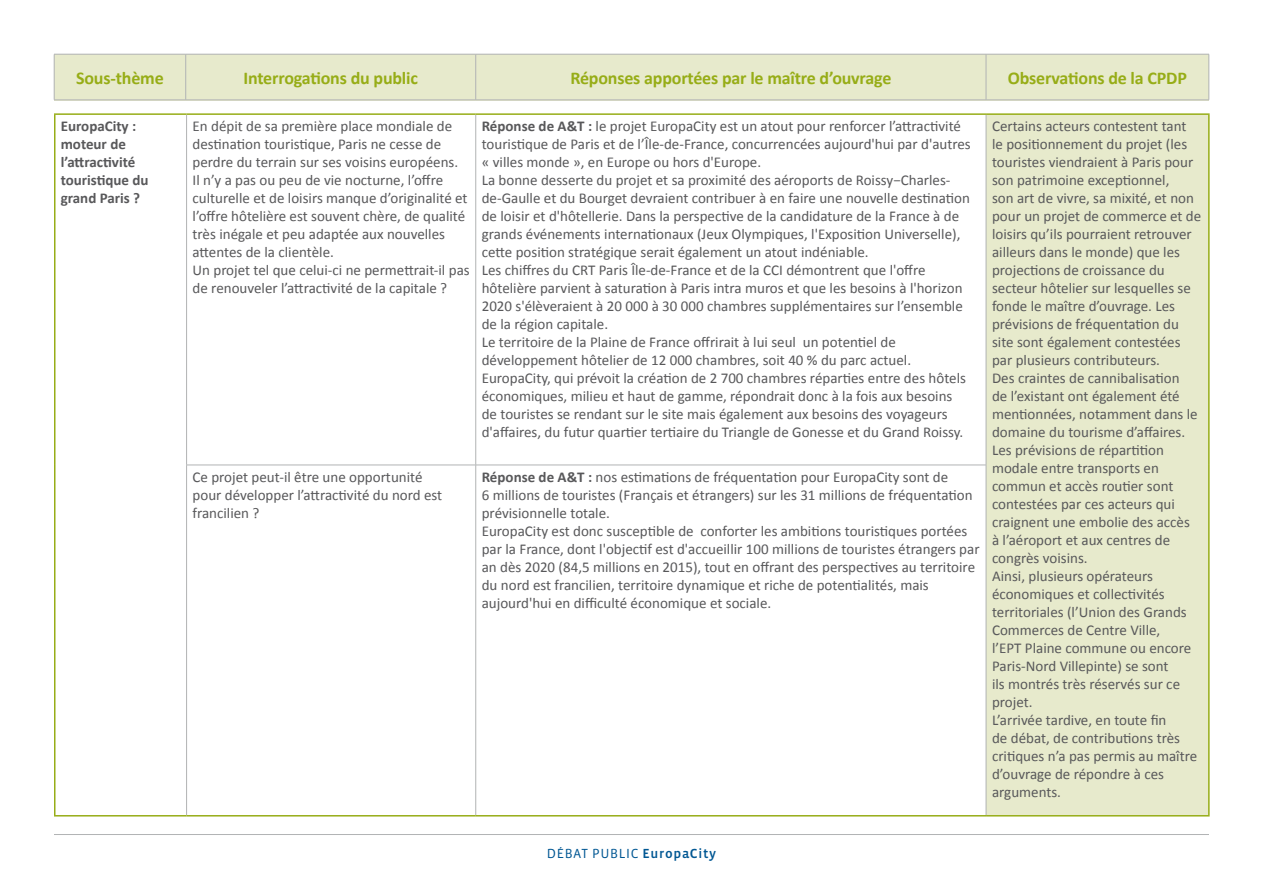
<style>
.page{position:relative;width:1263px;height:893px;background:#fff}
.page>*{position:absolute;margin:0;border:0;box-sizing:border-box;transform-origin:0 0}
.t1{font:700 18px "Calibri";letter-spacing:-.01em;color:#97ad17}
.t2{font:15px/18px "Calibri";color:#58585a}
.t3{font:700 15px/18px "Calibri";color:#58585a}
.t4{font:13.5px "Vista Sans OT";letter-spacing:.05em;color:#005793}
.s1{font-weight:700}
.s2{font-weight:500}
</style>
<div class="page">
<hr style="left:54px;top:834px;width:1155px;height:1px;background:#b1b3b4">
<div style="left:986px;top:114px;width:223px;height:702px;background:#e7eacc"></div>
<hr style="left:186px;top:465px;width:290px;height:1px;background:#b1b3b4">
<hr style="left:186px;top:465px;width:1px;height:350px;background:#b1b3b4">
<hr style="left:476px;top:465px;width:510px;height:1px;background:#b1b3b4">
<hr style="left:475px;top:465px;width:1px;height:350px;background:#b1b3b4">
<hr style="left:986px;top:465px;width:1px;height:350px;background:#b1b3b4">
<hr style="left:187px;top:815px;width:289px;height:1px;background:#97ad17">
<hr style="left:476px;top:815px;width:510px;height:1px;background:#97ad17">
<hr style="left:54px;top:113px;width:133px;height:2px;background:#97ad17">
<hr style="left:986px;top:113px;width:223px;height:2px;background:#97ad17">
<hr style="left:476px;top:113px;width:510px;height:2px;background:#97ad17">
<hr style="left:54px;top:115px;width:2px;height:350px;background:#97ad17">
<hr style="left:187px;top:113px;width:289px;height:2px;background:#97ad17">
<hr style="left:1208px;top:115px;width:1px;height:350px;background:#97ad17">
<hr style="left:54px;top:465px;width:2px;height:350px;background:#97ad17">
<hr style="left:1208px;top:465px;width:1px;height:350px;background:#97ad17">
<hr style="left:186px;top:115px;width:1px;height:350px;background:#b1b3b4">
<hr style="left:475px;top:115px;width:1px;height:350px;background:#b1b3b4">
<hr style="left:986px;top:115px;width:1px;height:350px;background:#b1b3b4">
<hr style="left:54px;top:815px;width:133px;height:1px;background:#97ad17">
<hr style="left:986px;top:815px;width:223px;height:1px;background:#97ad17">
<div style="left:54px;top:54px;width:1155px;height:46px;background:#e7eacc"></div>
<hr style="left:54px;top:54px;width:132px;height:1px;background:#b1b3b4">
<hr style="left:54px;top:54px;width:1px;height:46px;background:#b1b3b4">
<hr style="left:186px;top:54px;width:290px;height:1px;background:#b1b3b4">
<hr style="left:185px;top:54px;width:1px;height:46px;background:#b1b3b4">
<hr style="left:476px;top:54px;width:510px;height:1px;background:#b1b3b4">
<hr style="left:475px;top:54px;width:1px;height:46px;background:#b1b3b4">
<hr style="left:986px;top:54px;width:223px;height:1px;background:#b1b3b4">
<hr style="left:986px;top:54px;width:1px;height:46px;background:#b1b3b4">
<hr style="left:1208px;top:54px;width:1px;height:46px;background:#b1b3b4">
<hr style="left:54px;top:100px;width:132px;height:1px;background:#b1b3b4">
<hr style="left:186px;top:100px;width:290px;height:1px;background:#b1b3b4">
<hr style="left:476px;top:100px;width:510px;height:1px;background:#b1b3b4">
<hr style="left:986px;top:100px;width:223px;height:1px;background:#b1b3b4">
<p class="t1" style="left:76px;top:66px;width:89px">Sous-thème</p>
<p class="t1" style="left:243px;top:66px;width:176px">Interrogations du public</p>
<p class="t1" style="left:570px;top:66px;width:322px">Réponses apportées par le maître d’ouvrage</p>
<p class="t1" style="left:1008px;top:66px;width:181px">Observations de la CPDP</p>
<p class="t3" style="left:61px;top:117px;width:89px">EuropaCity : moteur de l’attractivité touristique du grand Paris ?</p>
<p class="t2" style="left:193px;top:117px;width:279px">En dépit de sa première place mondiale de destination touristique, Paris ne cesse de perdre du terrain sur ses voisins européens.<br>Il n’y a pas ou peu de vie nocturne, l’offre culturelle et de loisirs manque d’originalité et l’offre hôtelière est souvent chère, de qualité très inégale et peu adaptée aux nouvelles attentes de la clientèle.<br>Un projet tel que celui-ci ne permettrait-il pas de renouveler l’attractivité de la capitale ?</p>
<p class="t2" style="left:482px;top:117px;width:490px"><span class="s1">Réponse de A&amp;T :</span> le projet EuropaCity est un atout pour renforcer l’attractivité touristique de Paris et de l’Île-de-France, concurrencées aujourd'hui par d'autres « villes monde », en Europe ou hors d'Europe.<br>La bonne desserte du projet et sa proximité des aéroports de Roissy−Charles&shy;de-Gaulle et du Bourget devraient contribuer à en faire une nouvelle destination de loisir et d'hôtellerie. Dans la perspective de la candidature de la France à de grands événements internationaux (Jeux Olympiques, l'Exposition Universelle), cette position stratégique serait également un atout indéniable.<br>Les chiffres du CRT Paris Île-de-France et de la CCI démontrent que l'offre hôtelière parvient à saturation à Paris intra muros et que les besoins à l'horizon 2020 s'élèveraient à 20 000 à 30 000 chambres supplémentaires sur l’ensemble de la région capitale.<br>Le territoire de la Plaine de France offrirait à lui seul un potentiel de développement hôtelier de 12 000 chambres, soit 40 % du parc actuel.<br>EuropaCity, qui prévoit la création de 2 700 chambres réparties entre des hôtels économiques, milieu et haut de gamme, répondrait donc à la fois aux besoins de touristes se rendant sur le site mais également aux besoins des voyageurs d'affaires, du futur quartier tertiaire du Triangle de Gonesse et du Grand Roissy.</p>
<p class="t2" style="left:992px;top:117px;width:211px">Certains acteurs contestent tant<br>le positionnement du projet (les touristes viendraient à Paris pour son patrimoine exceptionnel,<br>son art de vivre, sa mixité, et non pour un projet de commerce et de loisirs qu’ils pourraient retrouver ailleurs dans le monde) que les projections de croissance du secteur hôtelier sur lesquelles se fonde le maître d’ouvrage. Les prévisions de fréquentation du site sont également contestées par plusieurs contributeurs.<br>Des craintes de cannibalisation<br>de l’existant ont également été mentionnées, notamment dans le domaine du tourisme d’affaires.<br>Les prévisions de répartition modale entre transports en commun et accès routier sont contestées par ces acteurs qui craignent une embolie des accès<br>à l’aéroport et aux centres de congrès voisins.<br>Ainsi, plusieurs opérateurs économiques et collectivités territoriales (l’Union des Grands<br>Commerces de Centre Ville,<br>l’EPT Plaine commune ou encore<br>Paris-Nord Villepinte) se sont<br>ils montrés très réservés sur ce projet.<br>L’arrivée tardive, en toute fin<br>de débat, de contributions très critiques n’a pas permis au maître d’ouvrage de répondre à ces arguments.</p>
<p class="t2" style="left:193px;top:468px;width:251px">Ce projet peut-il être une opportunité pour développer l’attractivité du nord est francilien ?</p>
<p class="t2" style="left:482px;top:468px;width:499px"><span class="s1">Réponse de A&amp;T :</span> nos estimations de fréquentation pour EuropaCity sont de<br>6 millions de touristes (Français et étrangers) sur les 31 millions de fréquentation prévisionnelle totale.<br>EuropaCity est donc susceptible de conforter les ambitions touristiques portées par la France, dont l'objectif est d'accueillir 100 millions de touristes étrangers par an dès 2020 (84,5 millions en 2015), tout en offrant des perspectives au territoire du nord est francilien, territoire dynamique et riche de potentialités, mais aujourd'hui en difficulté économique et sociale.</p>
<p class="t4" style="left:547px;top:847px;width:171px">DÉBAT PUBLIC <span class="s2">EuropaCity</span></p>
</div>
